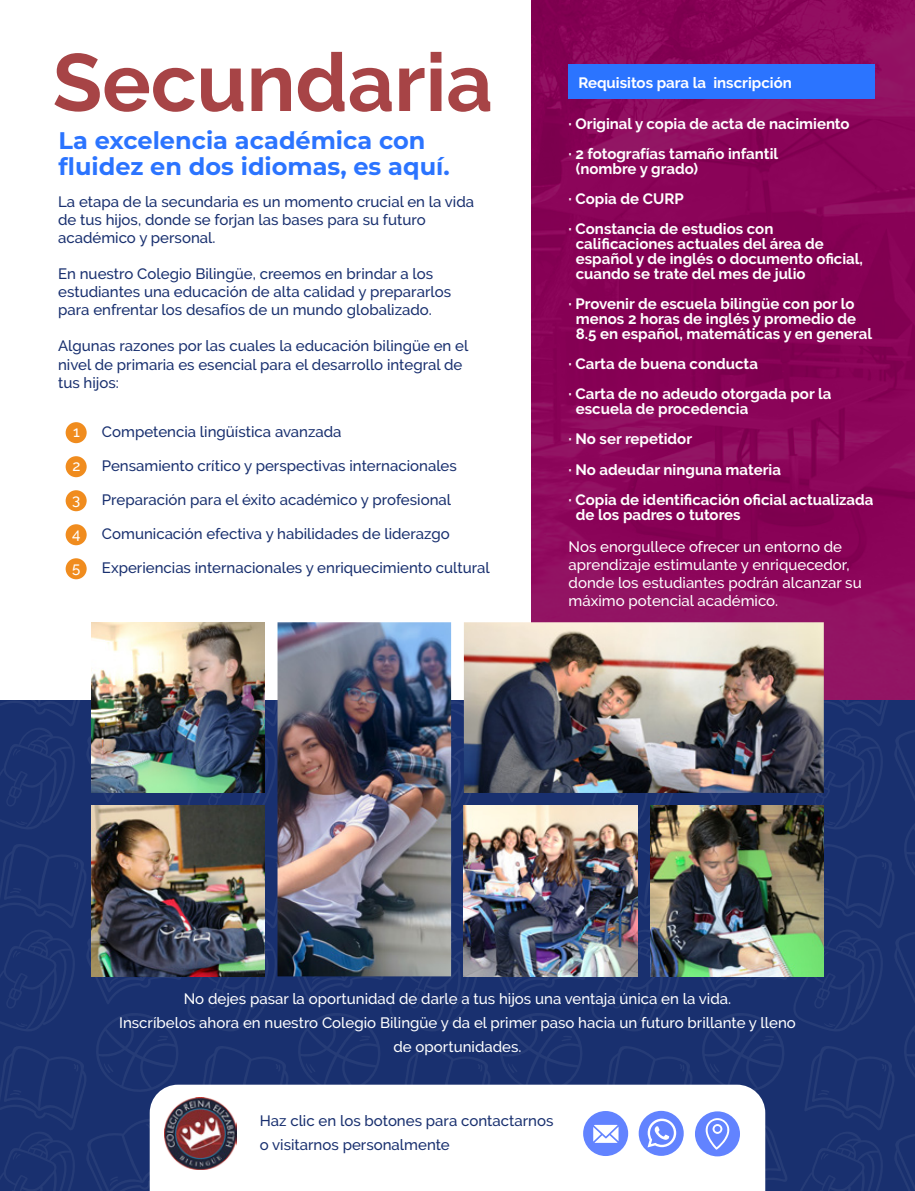
<style>
.page{position:relative;width:915px;height:1191px;background:#fff}
.page>*{position:absolute;margin:0;border:0;box-sizing:border-box;transform-origin:0 0}
.t1{font:700 81px "Raleway";color:#a74446}
.t2{font:700 24px/25.5px "Montserrat";color:#2b74ff}
.t3{font:500 15px/18px "Raleway";color:#19306f}
.t4{font:700 15px/30px "Raleway";color:#fff}
.t5{font:500 15px/18px "Raleway";color:#fff;text-align:center}
</style>
<div class="page">
<img style="left:531px;top:0;width:383px;height:700px">
<div style="left:66px;top:422px;width:21px;height:21px;background:#f08c1e;border-radius:50%"></div>
<div style="left:66px;top:456px;width:21px;height:21px;background:#f08c1e;border-radius:50%"></div>
<div style="left:66px;top:490px;width:21px;height:21px;background:#f08c1e;border-radius:50%"></div>
<div style="left:66px;top:524px;width:21px;height:21px;background:#f08c1e;border-radius:50%"></div>
<div style="left:66px;top:558px;width:21px;height:21px;background:#f08c1e;border-radius:50%"></div>
<div style="left:0;top:700px;width:914px;height:491px;background:linear-gradient(to right,#1b3170,#1c3371)"></div>
<svg style="left:150px;top:1084px;width:615px;height:107px"></svg>
<div style="left:568px;top:64px;width:306px;height:34px;background:#2b74ff"></div>
<div style="left:638px;top:1110px;width:45px;height:45px;background:#6283ff;border-radius:50%"></div>
<svg style="left:647px;top:1118px;width:29px;height:29px"></svg>
<div style="left:583px;top:1111px;width:45px;height:45px;background:#6283ff;border-radius:50%"></div>
<svg style="left:593px;top:1124px;width:25px;height:18px"></svg>
<div style="left:694px;top:1111px;width:45px;height:45px;background:#6283ff;border-radius:50%"></div>
<svg style="left:705px;top:1118px;width:24px;height:31px"></svg>
<img style="left:165px;top:1097px;width:72px;height:72px">
<img style="left:463px;top:622px;width:360px;height:171px">
<img style="left:650px;top:805px;width:173px;height:171px">
<img style="left:463px;top:805px;width:174px;height:171px">
<img style="left:91px;top:805px;width:174px;height:171px">
<img style="left:277px;top:622px;width:174px;height:354px">
<img style="left:91px;top:622px;width:174px;height:171px">
<h1 class="t1" style="left:53px;top:36px;width:441px">Secundaria</h1>
<h2 class="t2" style="left:59px;top:127px;width:392px">La excelencia académica con fluidez en dos idiomas, es aquí.</h2>
<p class="t3" style="left:58px;top:193px;width:417px">La etapa de la secundaria es un momento crucial en la vida de tus hijos, donde se forjan las bases para su futuro académico y personal.</p>
<p class="t3" style="left:58px;top:265px;width:394px">En nuestro Colegio Bilingüe, creemos en brindar a los estudiantes una educación de alta calidad y prepararlos para enfrentar los desafíos de un mundo globalizado.</p>
<p class="t3" style="left:58px;top:337px;width:411px">Algunas razones por las cuales la educación bilingüe en el nivel de primaria es esencial para el desarrollo integral de tus hijos:</p>
<p class="t5" style="left:73px;top:422px;width:8px">1</p>
<p class="t5" style="left:72px;top:456px;width:10px">2</p>
<p class="t5" style="left:72px;top:490px;width:10px">3</p>
<p class="t5" style="left:72px;top:524px;width:10px">4</p>
<p class="t5" style="left:72px;top:558px;width:10px">5</p>
<p class="t3" style="left:102px;top:422px;width:241px">Competencia lingüística avanzada</p>
<p class="t3" style="left:102px;top:456px;width:356px">Pensamiento crítico y perspectivas internacionales</p>
<p class="t3" style="left:102px;top:490px;width:350px">Preparación para el éxito académico y profesional</p>
<p class="t3" style="left:102px;top:524px;width:349px">Comunicación efectiva y habilidades de liderazgo</p>
<p class="t3" style="left:102px;top:558px;width:389px">Experiencias internacionales y enriquecimiento cultural</p>
<p class="t4" style="left:578px;top:68px;width:215px">Requisitos para la inscripción</p>
<p class="t4" style="left:568px;top:109px;width:282px">· Original y copia de acta de nacimiento · 2 fotografías tamaño infantil</p>
<p class="t4" style="left:568px;top:154px;width:206px;text-indent:7px">(nombre y grado)<br>· Copia de CURP<br>· Constancia de estudios con</p>
<p class="t4" style="left:575px;top:237px;width:289px;line-height:15px">calificaciones actuales del área de español y de inglés o documento oficial, cuando se trate del mes de julio</p>
<p class="t4" style="left:575px;top:297px;width:298px;line-height:15px;text-indent:-7px">· Provenir de escuela bilingüe con por lo menos 2 horas de inglés y promedio de<br>8.5 en español, matemáticas y en general</p>
<p class="t4" style="left:568px;top:349px;width:264px">· Carta de buena conducta<br>· Carta de no adeudo otorgada por la</p>
<p class="t4" style="left:568px;top:394px;width:306px;text-indent:7px">escuela de procedencia<br>· No ser repetidor<br>· No adeudar ninguna materia<br>· Copia de identificación oficial actualizada</p>
<p class="t4" style="left:575px;top:499px;width:166px">de los padres o tutores</p>
<p class="t5" style="left:568px;top:537px;width:294px;text-align:left">Nos enorgullece ofrecer un entorno de aprendizaje estimulante y enriquecedor, donde los estudiantes podrán alcanzar su máximo potencial académico.</p>
<p class="t5" style="left:119px;top:986px;width:678px;line-height:24.2px">No dejes pasar la oportunidad de darle a tus hijos una ventaja única en la vida.<br>Inscríbelos ahora en nuestro Colegio Bilingüe y da el primer paso hacia un futuro brillante y lleno de oportunidades.</p>
<p class="t3" style="left:260px;top:1109px;width:295px;line-height:24.2px">Haz clic en los botones para contactarnos o visitarnos personalmente</p>
</div>
